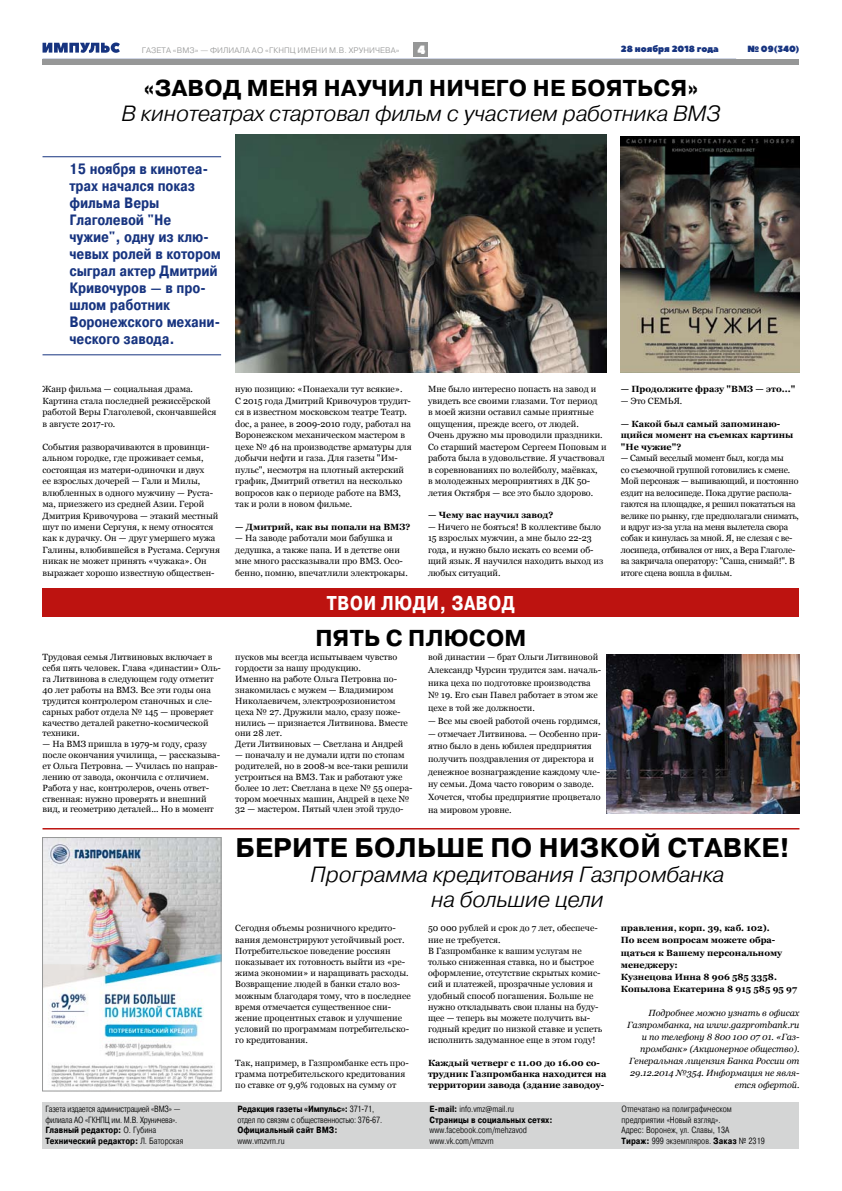
<style>
.page{position:relative;width:842px;height:1191px;background:#fff}
.page>*{position:absolute;margin:0;border:0;box-sizing:border-box;transform-origin:0 0}
.t1{font:700 27px "Pragmatica";letter-spacing:.01em;color:#000}
.t2{font:700 23px "Pragmatica";letter-spacing:.01em;color:#000}
.t3{font:italic 300 22px/25px "Pragmatica";color:#000;text-align:center}
.t4{font:700 20px "Pragmatica Cond";color:#fff}
.t5{font:700 15px/17px "Pragmatica Cond";letter-spacing:-.01em;color:#173480}
.t6{font:12px "Peace Sans";color:#fff}
.t7{font:9px/11.5px "Georgia";color:#000}
.t8{font:9px/11.5px "Georgia";letter-spacing:-.02em;color:#000}
.t9{font:700 9px/12px "Georgia";color:#000}
.t10{font:italic 9px/12px "Georgia";color:#000;text-align:right}
.t11{font:300 9px/10.5px "Pragmatica Cond";letter-spacing:-.02em;color:#000}
.t12{font:300 9px/10.5px "Pragmatica Cond";color:#000}
.t13{font:700 9px/10.5px "Pragmatica Cond";color:#000}
.t14{font:9px "Peace Sans";color:#173480}
.t15{font:300 8px "Pragmatica";letter-spacing:.01em;color:#969797}
.s1{font-weight:700}
.s2{font-weight:300}
</style>
<div class="page">
<div style="left:414px;top:43px;width:14px;height:14px;background:#969797"></div>
<svg style="left:43px;top:43px;width:77px;height:10px"></svg>
<div style="left:43px;top:59px;width:756px;height:6px;background:#969797"></div>
<div style="left:43px;top:1102px;width:756px;height:46px;background:#d4d5d5"></div>
<img style="left:44px;top:839px;width:175px;height:249px">
<div style="left:42px;top:837px;width:179px;height:254px;border:1px solid #969797"></div>
<hr style="left:43px;top:156px;width:178px;height:1px;background:#173480">
<hr style="left:43px;top:354px;width:178px;height:1px;background:#173480">
<hr style="left:43px;top:828px;width:756px;height:1px;background:#bd1310">
<img style="left:235px;top:135px;width:372px;height:237px">
<img style="left:621px;top:136px;width:178px;height:236px">
<div style="left:43px;top:588px;width:756px;height:28px;background:#bd1310"></div>
<img style="left:607px;top:654px;width:192px;height:159px">
<p class="t15" style="left:142px;top:45px;width:259px">газета «ВМЗ» — филиала АО «ГКНПЦ им ен и М.В. Хрун ичева»</p>
<h3 class="t6" style="left:417px;top:42px;width:9px">4</h3>
<p class="t14" style="left:621px;top:42px;width:99px">28 ноября 2018 года</p>
<p class="t14" style="left:747px;top:42px;width:53px">№ 09(340)</p>
<h2 class="t2" style="left:144px;top:73px;width:197px">«Завод меня нау</h2>
<h2 class="t2" style="left:372px;top:73px;width:125px">чил ничего</h2>
<h2 class="t2" style="left:533px;top:73px;width:167px">не бояться»</h2>
<h3 class="t3" style="left:121px;top:100px;width:600px">В кинотеатрах стартовал фильм с участием работника ВМЗ</h3>
<h3 class="t5" style="left:70px;top:161px;width:153px">15 ноября в кинотеа&shy;трах начался показ фильма Веры<br>Глаголевой "Не чужие", одну из клю&shy;чевых ролей в котором сыграл актер Дмитрий<br>Кривочуров — в про&shy;шлом работник<br>Воронежского механи&shy;ческого завода.</h3>
<p class="t7" style="left:43px;top:384px;width:175px">Жанр фильма — социальная драма.<br>Картина стала последней режиссёрской работой Веры Глаголевой, скончавшейся в августе 2017-го.</p>
<p class="t7" style="left:43px;top:441px;width:179px">События разворачиваются в провинци&shy;альном городке, где проживает семья, состоящая из матери-одиночки и двух<br>ее взрослых дочерей — Гали и Милы, влюбленных в одного мужчину — Руста&shy;ма, приезжего из средней Азии. Герой Дмитрия Кривочурова — этакий местный шут по имени Сергуня, к нему относятся как к дурачку. Он — друг умершего мужа Галины, влюбившейся в Рустама. Сергуня никак не может принять «чужака». Он выражает хорошо известную обществен-</p>
<p class="t7" style="left:43px;top:652px;width:180px;line-height:10.9px">Трудовая семья Литвиновых включает в себя пять человек. Глава «династии» Оль&shy;га Литвинова в следующем году отметит 40 лет работы на ВМЗ. Все эти годы она трудится контролером станочных и сле&shy;сарных работ отдела № 145 — проверяет качество деталей ракетно-космической техники.</p>
<p class="t7" style="left:43px;top:739px;width:179px;line-height:10.9px">— На ВМЗ пришла в 1979-м году, сразу после окончания училища, — рассказыва&shy;ет Ольга Петровна. — Училась по направ&shy;лению от завода, окончила с отличием.<br>Работа у нас, контролеров, очень ответ&shy;ственная: нужно проверять и внешний вид, и геометрию деталей... Но в момент</p>
<p class="t7" style="left:235px;top:384px;width:178px">ную позицию: «Понаехали тут всякие».<br>С 2015 года Дмитрий Кривочуров трудит&shy;ся в известном московском театре Театр. doc, а ранее, в 2009-2010 году, работал на Воронежском механическом мастером в цехе № 46 на производстве арматуры для добычи нефти и газа. Для газеты "Им&shy;пульс", несмотря на плотный актерский график, Дмитрий ответил на несколько вопросов как о периоде работе на ВМЗ, так и роли в новом фильме.</p>
<p class="t9" style="left:235px;top:521px;width:177px">— Дмитрий, как вы попали на ВМЗ?</p>
<p class="t7" style="left:235px;top:533px;width:174px">— На заводе работали мои бабушка и дедушка, а также папа. И в детстве они мне много рассказывали про ВМЗ. Осо&shy;бенно, помню, впечатлили электрокары.</p>
<p class="t7" style="left:428px;top:384px;width:180px">Мне было интересно попасть на завод и увидеть все своими глазами. Тот период<br>в моей жизни оставил самые приятные ощущения, прежде всего, от людей.<br>Очень дружно мы проводили праздники.<br>Со старший мастером Сергеем Поповым и работа была в удовольствие. Я участвовал в соревнованиях по волейболу, маёвках,<br>в молодежных мероприятиях в ДК 50- летия Октября — все это было здорово.</p>
<p class="t9" style="left:428px;top:509px;width:127px">— Чему вас научил завод?</p>
<p class="t7" style="left:428px;top:521px;width:177px">— Ничего не бояться! В коллективе было<br>15 взрослых мужчин, а мне было 22-23 года, и нужно было искать со всеми об&shy;щий язык. Я научился находить выход из любых ситуаций.</p>
<h3 class="t4" style="left:327px;top:591px;width:70px">тво и люд</h3>
<h3 class="t4" style="left:426px;top:591px;width:39px">и, завод</h3>
<h2 class="t2" style="left:316px;top:623px;width:212px">Пять с пл юсом</h2>
<p class="t7" style="left:235px;top:652px;width:174px;line-height:10.9px">пусков мы всегда испытываем чувство гордости за нашу продукцию.<br>Именно на работе Ольга Петровна по&shy;знакомилась с мужем — Владимиром<br>Николаевичем, электроэрозионистом цеха № 27. Дружили мало, сразу поже&shy;нились — признается Литвинова. Вместе они 28 лет.<br>Дети Литвиновых — Светлана и Андрей</p>
<p class="t7" style="left:235px;top:750px;width:179px;line-height:10.9px">— поначалу и не думали идти по стопам родителей, но в 2008-м все-таки решили устроиться на ВМЗ. Так и работают уже более 10 лет: Светлана в цехе № 55 опера&shy;тором моечных машин, Андрей в цехе № 32 — мастером. Пятый член этой трудо-</p>
<p class="t7" style="left:428px;top:651px;width:174px;line-height:12.7px">вой династии — брат Ольги Литвиновой Александр Чурсин трудится зам. началь&shy;ника цеха по подготовке производства № 19. Его сын Павел работает в этом же цехе в той же должности.</p>
<p class="t7" style="left:428px;top:715px;width:174px">— Все мы своей работой очень гордимся,</p>
<p class="t7" style="left:428px;top:727px;width:175px;line-height:12.7px">— отмечает Литвинова. — Особенно при&shy;ятно было в день юбилея предприятия получить поздравления от директора и денежное вознаграждение каждому чле&shy;ну семьи. Дома часто говорим о заводе.<br>Хочется, чтобы предприятие процветало на мировом уровне.</p>
<p class="t9" style="left:621px;top:383px;width:176px">— Продолжите фразу "ВМЗ — это..."</p>
<p class="t7" style="left:621px;top:395px;width:63px">— Это СЕМЬЯ.</p>
<p class="t9" style="left:621px;top:418px;width:174px;line-height:11.5px">— Какой был самый запоминаю&shy;щийся момент на съемках картины "Не чужие"?</p>
<p class="t8" style="left:621px;top:452px;width:180px">— Самый веселый момент был, когда мы<br>со съемочной группой готовились к смене.<br>Мой персонаж — выпивающий, и постоянно ездит на велосипеде. Пока другие распола&shy;гаются на площадке, я решил покататься на велике по рынку, где предполагали снимать, и вдруг из-за угла на меня вылетела свора собак и кинулась за мной. Я, не слезая с ве&shy;лосипеда, отбивался от них, а Вера Глаголе&shy;ва закричала оператору: "Саша, снимай!". В итоге сцена вошла в фильм.</p>
<h1 class="t1" style="left:235px;top:830px;width:39px">Берите</h1>
<h1 class="t1" style="left:354px;top:830px;width:21px">бол</h1>
<h1 class="t1" style="left:417px;top:830px;width:143px">ьше по низко</h1>
<h1 class="t1" style="left:640px;top:830px;width:47px">й ста</h1>
<h1 class="t1" style="left:723px;top:830px;width:69px">вке!</h1>
<h3 class="t3" style="left:311px;top:861px;width:415px">Программа кредитования Газпромбанка на большие цели</h3>
<p class="t7" style="left:235px;top:923px;width:177px;line-height:11.2px">Сегодня объемы розничного кредито&shy;вания демонстрируют устойчивый рост.<br>Потребительское поведение россиян показывает их готовность выйти из «ре&shy;жима экономии» и наращивать расходы.<br>Возвращение людей в банки стало воз&shy;можным благодаря тому, что в последнее время отмечается существенное сни&shy;жение процентных ставок и улучшение условий по программам потребительско&shy;го кредитования.</p>
<p class="t7" style="left:235px;top:1057px;width:175px;line-height:11.2px">Так, например, в Газпромбанке есть про&shy;грамма потребительского кредитования по ставке от 9,9% годовых на сумму от</p>
<p class="t7" style="left:428px;top:923px;width:176px;line-height:11.2px">50 000 рублей и срок до 7 лет, обеспече&shy;ние не требуется.<br>В Газпромбанке к вашим услугам не только сниженная ставка, но и быстрое оформление, отсутствие скрытых комис&shy;сий и платежей, прозрачные условия и удобный способ погашения. Больше не нужно откладывать свои планы на буду&shy;щее — теперь вы можете получить вы&shy;годный кредит по низкой ставке и успеть исполнить задуманное еще в этом году!</p>
<p class="t9" style="left:428px;top:1057px;width:180px;line-height:11.2px">Каждый четверг с 11.00 до 16.00 со&shy;трудник Газпромбанка находится на территории завода (здание заводоу-</p>
<p class="t9" style="left:621px;top:922px;width:178px">правления, корп. 39, каб. 102).<br>По всем вопросам можете обра&shy;щаться к Вашему персональному менеджеру:<br>Кузнецова Инна 8 906 585 3358.<br>Копылова Екатерина 8 915 585 95 97</p>
<p class="t10" style="left:627px;top:1006px;width:174px">Подробнее можно узнать в офисах<br>Газпромбанка, на www.gazprombank.ru и по телефону 8 800 100 07 01. «Газ&shy;промбанк» (Акционерное общество).<br>Генеральная лицензия Банка России от<br>29.12.2014 №354. Информация не явля&shy;ется офертой.</p>
<p class="t11" style="left:45px;top:1104px;width:140px">Газета издается администрацией «ВМЗ» — филиала АО «ГКНПЦ им. М.В. Хруничева».<br><span class="s1">Главный редактор:</span> O. Губина <span class="s1">Технический редактор:</span> Л. Баторская</p>
<p class="t11" style="left:237px;top:1104px;width:146px"><span class="s1">Редакция газеты «Импульс»:</span> 371-71, отдел по связям с общественностью: 376-67.</p>
<p class="t13" style="left:237px;top:1125px;width:102px">Официальный сайт ВМЗ:</p>
<p class="t12" style="left:237px;top:1135px;width:49px">www.vmzvrn.ru</p>
<p class="t13" style="left:429px;top:1104px;width:125px">E-mail: <span class="s2">info.vmz@mail.ru<br></span>Страницы в социальных сетях:</p>
<p class="t12" style="left:429px;top:1125px;width:99px">www.facebook.com/mehzavod www.vk.com/vmzvrn</p>
<p class="t12" style="left:622px;top:1104px;width:145px">Отпечатано на полиграфическом предприятии «Новый взгляд».<br>Адрес: Воронеж, ул. Славы, 13А<br><span class="s1">Тираж:</span> 999 экземпляров. <span class="s1">Заказ</span> № 2319</p>
</div>
